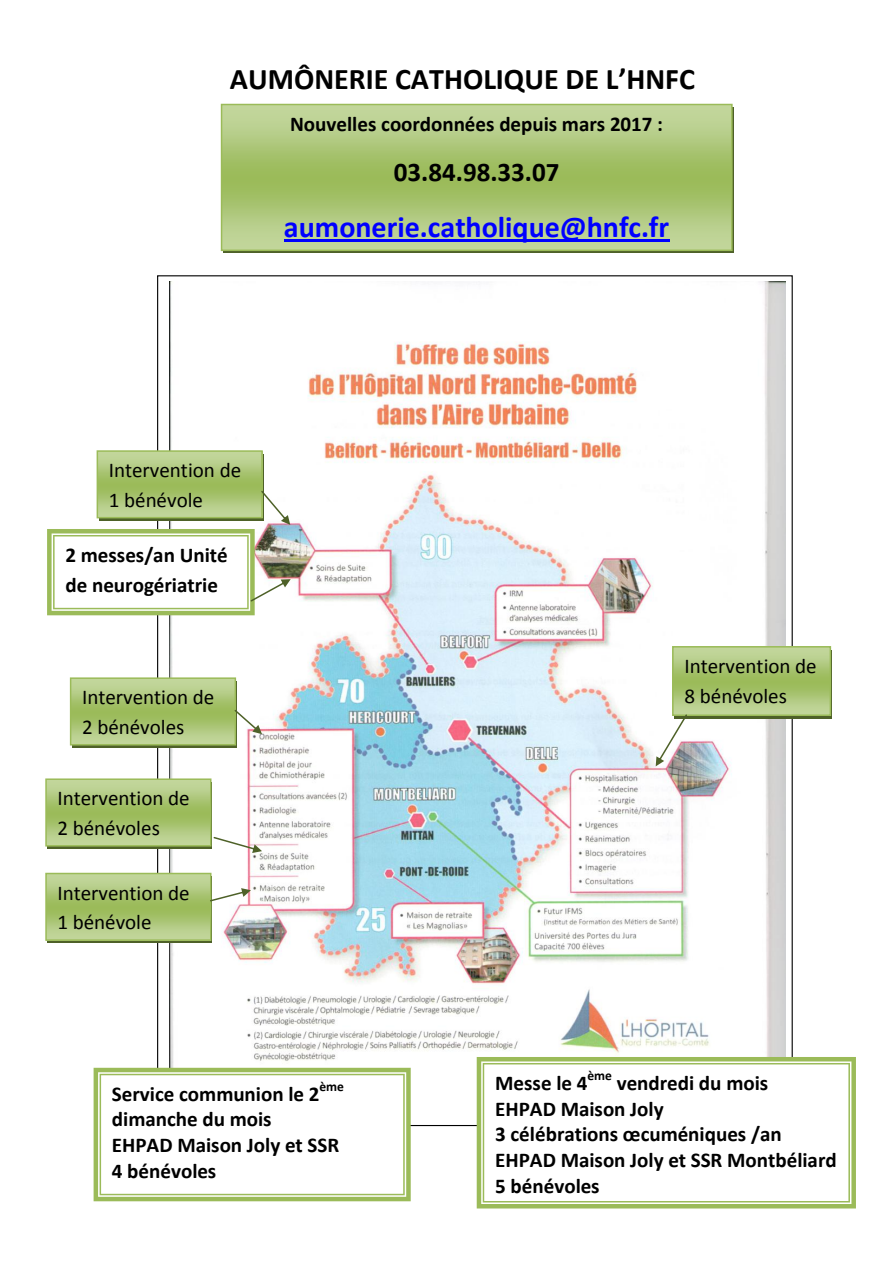
<style>
.page{position:relative;width:893px;height:1263px;background:#fff}
.page>*{position:absolute;margin:0;border:0;box-sizing:border-box;transform-origin:0 0}
.t1{font:700 30px "Calibri";color:#00f}
.t2{font:700 30px "Calibri";color:#000}
.t3{font:700 27px "Calibri";color:#000}
.t4{font:700 21px/25.7px "Calibri";color:#000}
.t5{font:21px/29.7px "Calibri";color:#000}
.t6{font:700 13.5px "Calibri";color:#000}
</style>
<div class="page">
<svg style="left:224px;top:107px;width:506px;height:141px"></svg>
<div style="left:221px;top:104px;width:512px;height:147px;border:2px solid #9bbb59"></div>
<hr style="left:284px;top:239px;width:385px;height:3px;background:#00f">
<img style="left:169px;top:282px;width:616px;height:838px">
<svg style="left:100px;top:453px;width:160px;height:38px"></svg>
<div style="left:97px;top:450px;width:166px;height:68px;border:2px solid #9bbb59"></div>
<div style="left:674px;top:650px;width:158px;height:68px;background:#4e6128"></div>
<svg style="left:675px;top:649px;width:153px;height:64px"></svg>
<div style="left:672px;top:646px;width:159px;height:70px;border:2px solid #9bbb59"></div>
<svg style="left:656px;top:714px;width:31px;height:52px"></svg>
<div style="left:72px;top:681px;width:165px;height:67px;background:linear-gradient(to right,#779142,#779142)"></div>
<svg style="left:73px;top:680px;width:160px;height:62px"></svg>
<div style="left:70px;top:677px;width:166px;height:68px;border:2px solid #9bbb59"></div>
<svg style="left:234px;top:710px;width:28px;height:24px"></svg>
<div style="left:48px;top:782px;width:164px;height:67px;background:linear-gradient(to right,#7a9544,#7a9544)"></div>
<svg style="left:48px;top:781px;width:160px;height:62px"></svg>
<div style="left:45px;top:778px;width:166px;height:68px;border:2px solid #9bbb59"></div>
<svg style="left:213px;top:837px;width:49px;height:16px"></svg>
<div style="left:48px;top:876px;width:164px;height:67px;background:#4e6128"></div>
<svg style="left:48px;top:876px;width:160px;height:62px"></svg>
<div style="left:45px;top:873px;width:166px;height:68px;border:2px solid #9bbb59"></div>
<svg style="left:210px;top:888px;width:41px;height:13px"></svg>
<svg style="left:94px;top:1068px;width:317px;height:133px"></svg>
<svg style="left:477px;top:1057px;width:379px;height:151px"></svg>
<svg style="left:47px;top:491px;width:244px;height:124px"></svg>
<p class="t2" style="left:230px;top:60px;width:466px">AUMÔNERIE CATHOLIQUE DE L’HNFC</p>
<p class="t4" style="left:290px;top:111px;width:374px">Nouvelles coordonnées depuis mars 2017 :</p>
<p class="t3" style="left:394px;top:155px;width:167px">03.84.98.33.07</p>
<p class="t1" style="left:284px;top:207px;width:387px">aumonerie.catholique@hnfc.fr</p>
<p class="t5" style="left:109px;top:456px;width:134px">Intervention de<br>1 bénévole</p>
<p class="t4" style="left:65px;top:540px;width:164px;line-height:29.7px">2 messes/an Unité de neurogériatrie</p>
<p class="t5" style="left:685px;top:651px;width:134px">Intervention de</p>
<p class="t5" style="left:82px;top:683px;width:134px">Intervention de</p>
<p class="t5" style="left:685px;top:681px;width:104px">8 bénévoles</p>
<p class="t5" style="left:82px;top:712px;width:104px">2 bénévoles</p>
<p class="t5" style="left:57px;top:784px;width:134px">Intervention de<br>2 bénévoles</p>
<p class="t5" style="left:57px;top:878px;width:134px">Intervention de<br>1 bénévole</p>
<p class="t4" style="left:112px;top:1081px;width:209px">Service communion le 2</p>
<p class="t6" style="left:319px;top:1078px;width:26px">ème</p>
<p class="t4" style="left:112px;top:1106px;width:229px">dimanche du mois<br>EHPAD Maison Joly et SSR<br>4 bénévoles</p>
<p class="t4" style="left:495px;top:1070px;width:94px">Messe le 4</p>
<p class="t6" style="left:587px;top:1067px;width:26px">ème</p>
<p class="t4" style="left:495px;top:1070px;width:343px;text-indent:122px">vendredi du mois<br>EHPAD Maison Joly<br>3 célébrations œcuméniques /an<br>EHPAD Maison Joly et SSR Montbéliard<br>5 bénévoles</p>
</div>
